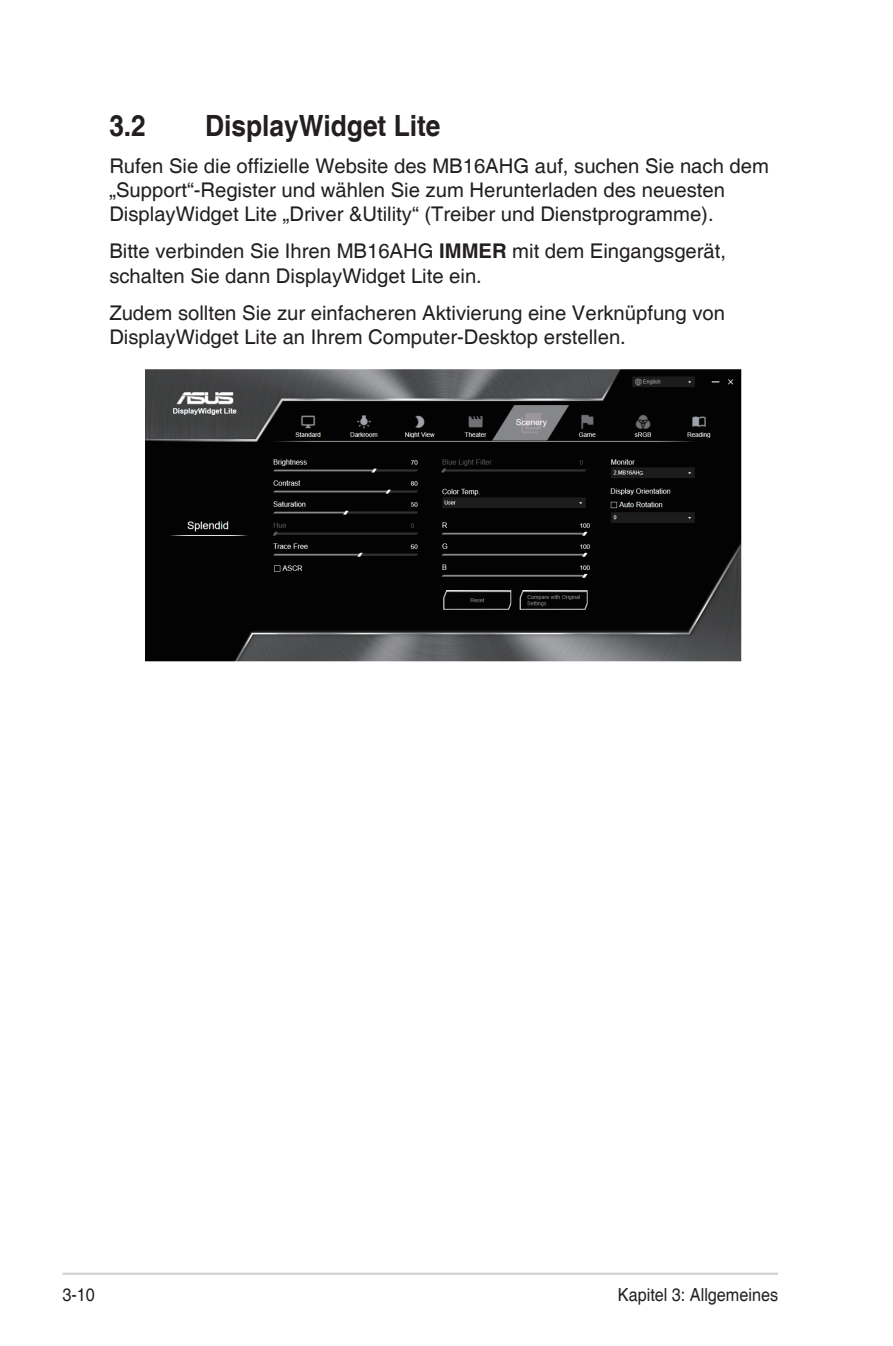
<style>
.page{position:relative;width:893px;height:1346px;background:#fff}
.page>*{position:absolute;margin:0;border:0;box-sizing:border-box;transform-origin:0 0}
.Heading_1{font:700 29.25px "Helvetica";color:#231f20;scale:.9 1}
.Body_Text{font:20.25px/24.3px "Helvetica";color:#231f20}
.t1{font:18px "Helvetica";color:#231f20;scale:.9 1}
.t2{font:5.4px "Arial";color:#fff}
.s1{font-weight:700}
</style>
<div class="page">
<hr style="left:63px;top:1272px;width:715px;height:3px;background:#d1d2d4">
<img style="left:146px;top:369px;width:596px;height:293px">
<div style="left:639px;top:469px;width:6px;height:7px;background:#1b1c1b"></div>
<p class="Heading_1" style="left:109px;top:108px;width:42px">3.2</p>
<p class="Heading_1" style="left:205px;top:108px;width:263px">DisplayWidget Lite</p>
<p class="Body_Text" style="left:109px;top:154px;width:661px">Rufen Sie die offizielle Website des MB16AHG auf, suchen Sie nach dem „Support“-Register und wählen Sie zum Herunterladen des neuesten<br>DisplayWidget Lite „Driver &amp;Utility“ (Treiber und Dienstprogramme).</p>
<p class="Body_Text" style="left:109px;top:240px;width:618px">Bitte verbinden Sie Ihren MB16AHG <span class="s1">IMMER</span> mit dem Eingangsgerät, schalten Sie dann DisplayWidget Lite ein.</p>
<p class="Body_Text" style="left:109px;top:301px;width:617px">Zudem sollten Sie zur einfacheren Aktivierung eine Verknüpfung von<br>DisplayWidget Lite an Ihrem Computer-Desktop erstellen.</p>
<p class="t2" style="left:639px;top:469px;width:6px">G</p>
<p class="t1" style="left:63px;top:1284px;width:38px">3-10</p>
<p class="t1" style="left:618px;top:1284px;width:180px">Kapitel 3: Allgemeines</p>
</div>
